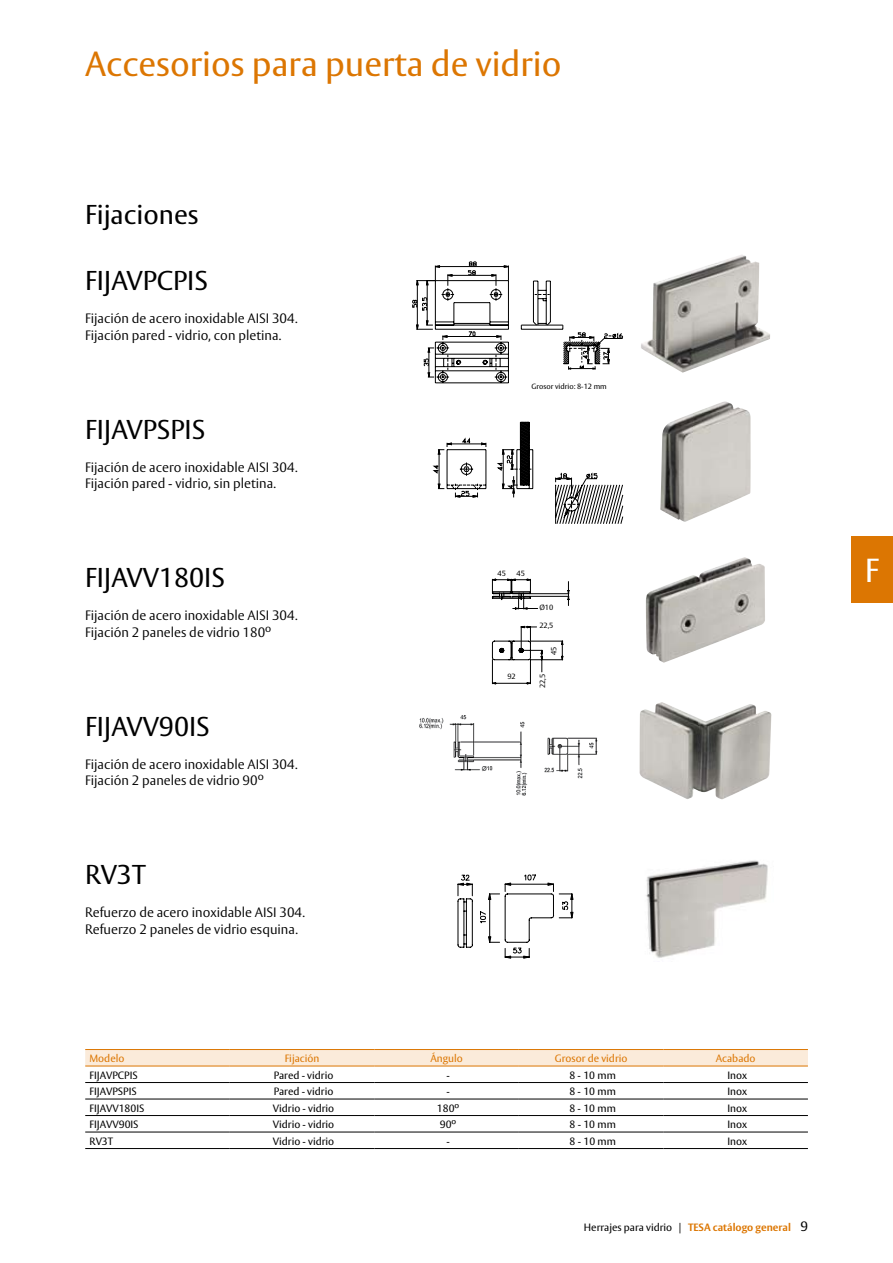
<style>
.page{position:relative;width:893px;height:1263px;background:#fff}
.page>*{position:absolute;margin:0;border:0;box-sizing:border-box;transform-origin:0 0}
.t1{font:34.5px "ASSA Vesta";color:#dc7602}
.t2{font:33px "ASSA Vesta";color:#fff}
.t3{font:27px "ASSA Vesta";color:#000}
.t4{font:300 13.5px/16.5px "ASSA Vesta";color:#000}
.t5{font:10.5px "ASSA Vesta";color:#000}
.t6{font:10.5px "ASSA Vesta";color:#dc7602}
.t7{font:7.5px "ASSA Vesta";color:#000}
.s1{font-weight:700;color:#dc7602}
.s2{font-size:13.5px}
</style>
<div class="page">
<div style="left:851px;top:537px;width:41px;height:66px;background:#dc7602"></div>
<img style="left:419px;top:715px;width:109px;height:81px">
<img style="left:544px;top:737px;width:54px;height:42px">
<img style="left:646px;top:860px;width:122px;height:98px">
<img style="left:641px;top:255px;width:129px;height:118px">
<img style="left:660px;top:401px;width:91px;height:121px">
<img style="left:646px;top:557px;width:119px;height:106px">
<img style="left:639px;top:702px;width:133px;height:97px">
<div style="left:85px;top:1050px;width:723px;height:16px;background:#fbebda"></div>
<svg style="left:85px;top:1098px;width:723px;height:34px"></svg>
<hr style="left:85px;top:1066px;width:145px;height:1px;background:#dc7602">
<hr style="left:230px;top:1066px;width:144px;height:1px;background:#dc7602">
<hr style="left:374px;top:1066px;width:145px;height:1px;background:#dc7602">
<hr style="left:85px;top:1082px;width:145px;height:1px;background:#000">
<hr style="left:230px;top:1082px;width:144px;height:1px;background:#000">
<hr style="left:374px;top:1082px;width:145px;height:1px;background:#000">
<hr style="left:85px;top:1099px;width:145px;height:1px;background:#000">
<hr style="left:230px;top:1099px;width:144px;height:1px;background:#000">
<hr style="left:374px;top:1099px;width:145px;height:1px;background:#000">
<hr style="left:85px;top:1115px;width:145px;height:1px;background:#000">
<hr style="left:230px;top:1115px;width:144px;height:1px;background:#000">
<hr style="left:374px;top:1115px;width:145px;height:1px;background:#000">
<hr style="left:85px;top:1132px;width:145px;height:1px;background:#000">
<hr style="left:230px;top:1132px;width:144px;height:1px;background:#000">
<hr style="left:374px;top:1132px;width:145px;height:1px;background:#000">
<hr style="left:85px;top:1148px;width:145px;height:1px;background:#000">
<hr style="left:230px;top:1148px;width:144px;height:1px;background:#000">
<hr style="left:374px;top:1148px;width:145px;height:1px;background:#000">
<hr style="left:519px;top:1066px;width:144px;height:1px;background:#dc7602">
<hr style="left:663px;top:1066px;width:145px;height:1px;background:#dc7602">
<hr style="left:519px;top:1082px;width:144px;height:1px;background:#000">
<hr style="left:663px;top:1082px;width:145px;height:1px;background:#000">
<hr style="left:519px;top:1099px;width:144px;height:1px;background:#000">
<hr style="left:663px;top:1099px;width:145px;height:1px;background:#000">
<hr style="left:519px;top:1115px;width:144px;height:1px;background:#000">
<hr style="left:663px;top:1115px;width:145px;height:1px;background:#000">
<hr style="left:519px;top:1132px;width:144px;height:1px;background:#000">
<hr style="left:663px;top:1132px;width:145px;height:1px;background:#000">
<hr style="left:519px;top:1148px;width:144px;height:1px;background:#000">
<hr style="left:663px;top:1148px;width:145px;height:1px;background:#000">
<hr style="left:85px;top:1049px;width:145px;height:1px;background:#dc7602">
<hr style="left:230px;top:1049px;width:144px;height:1px;background:#dc7602">
<hr style="left:374px;top:1049px;width:145px;height:1px;background:#dc7602">
<hr style="left:519px;top:1049px;width:144px;height:1px;background:#dc7602">
<hr style="left:663px;top:1049px;width:145px;height:1px;background:#dc7602">
<svg style="left:433px;top:422px;width:190px;height:102px"></svg>
<svg style="left:412px;top:261px;width:211px;height:122px"></svg>
<svg style="left:492px;top:578px;width:78px;height:106px"></svg>
<svg style="left:457px;top:874px;width:116px;height:85px"></svg>
<h1 class="t1" style="left:85px;top:43px;width:478px">Accesorios para puerta de vidrio</h1>
<h3 class="t3" style="left:85px;top:198px;width:115px">Fijaciones</h3>
<h3 class="t3" style="left:85px;top:264px;width:124px">FIJAVPCPIS</h3>
<p class="t4" style="left:85px;top:311px;width:214px">Fijación de acero inoxidable AISI 304.<br>Fijación pared - vidrio, con pletina.</p>
<h3 class="t3" style="left:85px;top:413px;width:122px">FIJAVPSPIS</h3>
<p class="t4" style="left:85px;top:459px;width:214px">Fijación de acero inoxidable AISI 304.<br>Fijación pared - vidrio, sin pletina.</p>
<h3 class="t3" style="left:85px;top:561px;width:141px">FIJAVV180IS</h3>
<p class="t4" style="left:85px;top:608px;width:214px">Fijación de acero inoxidable AISI 304.<br>Fijación 2 paneles de vidrio 180º</p>
<h3 class="t3" style="left:85px;top:710px;width:126px">FIJAVV90IS</h3>
<p class="t4" style="left:85px;top:756px;width:214px">Fijación de acero inoxidable AISI 304.<br>Fijación 2 paneles de vidrio 90º</p>
<h3 class="t3" style="left:85px;top:858px;width:62px">RV3T</h3>
<p class="t4" style="left:85px;top:905px;width:221px">Refuerzo de acero inoxidable AISI 304.<br>Refuerzo 2 paneles de vidrio esquina.</p>
<p class="t7" style="left:532px;top:382px;width:77px">Grosor vidrio: 8-12 mm</p>
<p class="t7" style="left:498px;top:569px;width:10px">45</p>
<p class="t7" style="left:517px;top:569px;width:10px">45</p>
<p class="t7" style="left:507px;top:671px;width:10px">92</p>
<p class="t7" style="left:539px;top:602px;width:15px">Ø10</p>
<p class="t7" style="left:539px;top:621px;width:16px">22,5</p>
<p class="t7" style="left:549px;top:655px;width:10px;rotate:-90deg">45</p>
<p class="t7" style="left:538px;top:688px;width:16px;rotate:-90deg">22,5</p>
<p class="t6" style="left:89px;top:1052px;width:36px">Modelo</p>
<p class="t6" style="left:285px;top:1052px;width:36px">Fijación</p>
<p class="t6" style="left:430px;top:1052px;width:34px">Ángulo</p>
<p class="t6" style="left:555px;top:1052px;width:74px">Grosor de vidrio</p>
<p class="t6" style="left:716px;top:1052px;width:41px">Acabado</p>
<p class="t5" style="left:89px;top:1068px;width:50px">FIJAVPCPIS</p>
<p class="t5" style="left:274px;top:1068px;width:61px">Pared - vidrio</p>
<p class="t5" style="left:446px;top:1068px;width:5px">-</p>
<p class="t5" style="left:569px;top:1068px;width:48px">8 - 10 mm</p>
<p class="t5" style="left:727px;top:1068px;width:21px">Inox</p>
<p class="t5" style="left:90px;top:1085px;width:49px">FIJAVPSPIS</p>
<p class="t5" style="left:274px;top:1085px;width:61px">Pared - vidrio</p>
<p class="t5" style="left:446px;top:1085px;width:5px">-</p>
<p class="t5" style="left:569px;top:1085px;width:48px">8 - 10 mm</p>
<p class="t5" style="left:727px;top:1085px;width:21px">Inox</p>
<p class="t5" style="left:90px;top:1101px;width:56px">FIJAVV180IS</p>
<p class="t5" style="left:273px;top:1101px;width:63px">Vidrio - vidrio</p>
<p class="t5" style="left:437px;top:1101px;width:24px">180º</p>
<p class="t5" style="left:569px;top:1101px;width:48px">8 - 10 mm</p>
<p class="t5" style="left:727px;top:1101px;width:21px">Inox</p>
<p class="t5" style="left:90px;top:1118px;width:51px">FIJAVV90IS</p>
<p class="t5" style="left:273px;top:1118px;width:63px">Vidrio - vidrio</p>
<p class="t5" style="left:440px;top:1118px;width:18px">90º</p>
<p class="t5" style="left:569px;top:1118px;width:48px">8 - 10 mm</p>
<p class="t5" style="left:727px;top:1118px;width:21px">Inox</p>
<p class="t5" style="left:90px;top:1134px;width:25px">RV3T</p>
<p class="t5" style="left:273px;top:1134px;width:63px">Vidrio - vidrio</p>
<p class="t5" style="left:446px;top:1134px;width:5px">-</p>
<p class="t5" style="left:569px;top:1134px;width:48px">8 - 10 mm</p>
<p class="t5" style="left:727px;top:1134px;width:21px">Inox</p>
<p class="t5" style="left:584px;top:1221px;width:225px">Herrajes para vidrio | <span class="s1">TESA catálogo general</span> <span class="s2">9</span></p>
<h2 class="t2" style="left:865px;top:550px;width:16px">F</h2>
</div>
